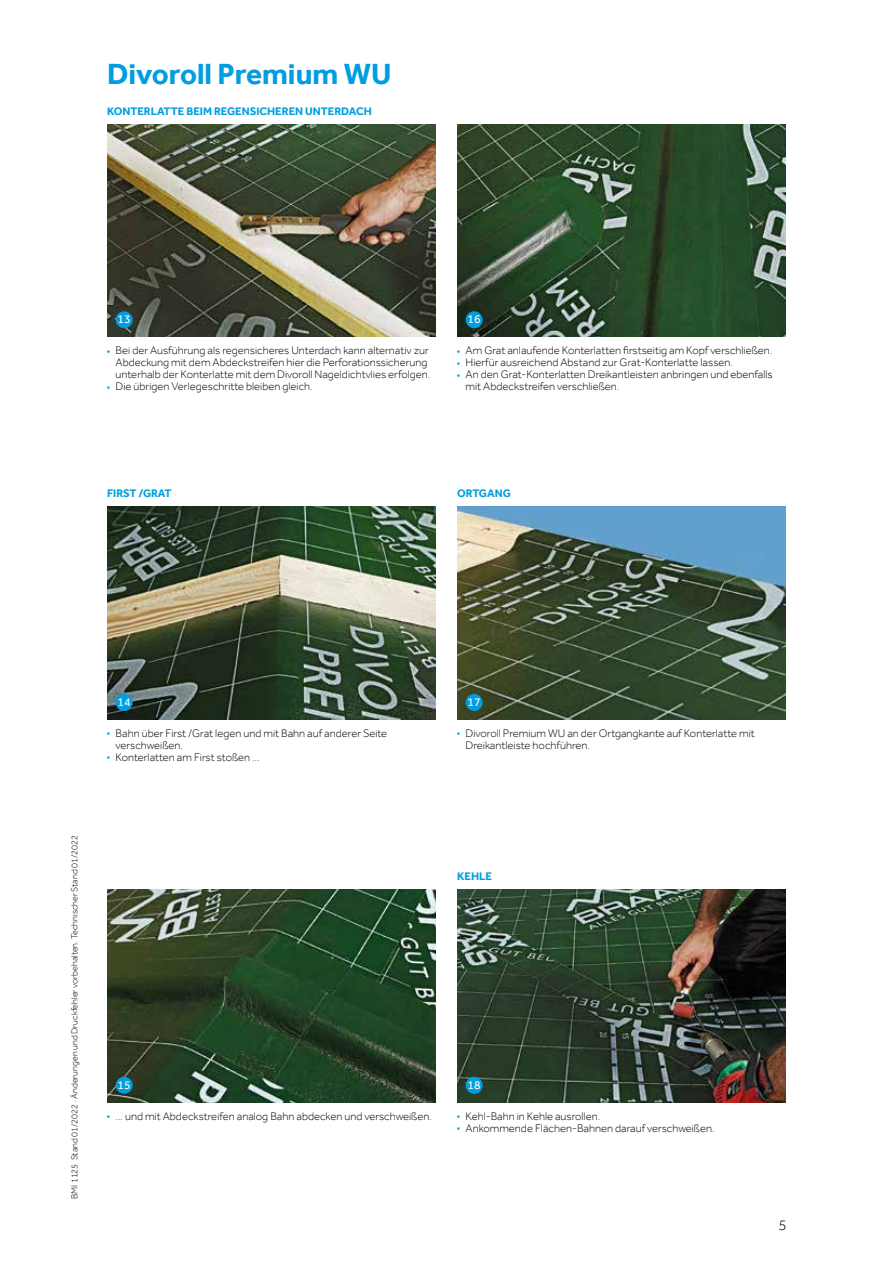
<style>
.page{position:relative;width:893px;height:1263px;background:#fff}
.page>*{position:absolute;margin:0;border:0;box-sizing:border-box;transform-origin:0 0}
.t1{font:700 30px "Effra";color:#009ee0}
.t2{font:300 15px "Effra";color:#000}
.t3{font:12px "Effra";color:#fff}
.t4{font:300 11.25px/12px "Effra";color:#000}
.t5{font:700 11.25px "Effra";color:#009ee0}
.t6{font:300 9px "Effra";color:#000}
.s1{color:#009ee0}
</style>
<div class="page">
<img style="left:107px;top:124px;width:329px;height:213px">
<img style="left:107px;top:507px;width:329px;height:212px">
<img style="left:107px;top:890px;width:329px;height:212px">
<img style="left:457px;top:124px;width:329px;height:213px">
<img style="left:457px;top:507px;width:329px;height:212px">
<img style="left:457px;top:890px;width:329px;height:212px">
<div style="left:116px;top:311px;width:17px;height:17px;background:#009ee0;border-radius:50%"></div>
<div style="left:116px;top:694px;width:17px;height:17px;background:#009ee0;border-radius:50%"></div>
<div style="left:116px;top:1077px;width:17px;height:17px;background:#009ee0;border-radius:50%"></div>
<div style="left:466px;top:311px;width:17px;height:17px;background:#009ee0;border-radius:50%"></div>
<div style="left:466px;top:694px;width:17px;height:17px;background:#009ee0;border-radius:50%"></div>
<div style="left:466px;top:1077px;width:17px;height:17px;background:#009ee0;border-radius:50%"></div>
<h1 class="t1" style="left:107px;top:56px;width:286px">Divoroll Premium WU</h1>
<p class="t5" style="left:107px;top:104px;width:266px">KONTERLATTE BEIM REGENSICHEREN UNTERDACH</p>
<p class="t3" style="left:118px;top:312px;width:15px">13</p>
<p class="t4" style="left:116px;top:344px;width:316px;text-indent:-9px"><span class="s1">■</span> Bei der Ausführung als regensicheres Unterdach kann alternativ zur<br>Abdeckung mit dem Abdeckstreifen hier die Perforationssicherung unterhalb der Konterlatte mit dem Divoroll Nageldichtvlies erfolgen.</p>
<p class="t4" style="left:107px;top:380px;width:207px"><span class="s1">■</span> Die übrigen Verlegeschritte bleiben gleich.</p>
<p class="t3" style="left:468px;top:312px;width:15px">16</p>
<p class="t4" style="left:457px;top:344px;width:317px"><span class="s1">■</span> Am Grat anlaufende Konterlatten firstseitig am Kopf verschließen.</p>
<p class="t4" style="left:457px;top:356px;width:277px"><span class="s1">■</span> Hierfür ausreichend Abstand zur Grat-Konterlatte lassen.</p>
<p class="t4" style="left:466px;top:368px;width:309px;text-indent:-9px"><span class="s1">■</span> An den Grat-Konterlatten Dreikantleisten anbringen und ebenfalls mit Abdeckstreifen verschließen.</p>
<p class="t5" style="left:107px;top:487px;width:66px">FIRST /GRAT</p>
<p class="t5" style="left:457px;top:487px;width:55px">ORTGANG</p>
<p class="t3" style="left:118px;top:695px;width:15px">14</p>
<p class="t4" style="left:116px;top:727px;width:273px;text-indent:-9px"><span class="s1">■</span> Bahn über First /Grat legen und mit Bahn auf anderer Seite verschweißen.</p>
<p class="t4" style="left:107px;top:751px;width:154px"><span class="s1">■</span> Konterlatten am First stoßen …</p>
<p class="t3" style="left:468px;top:695px;width:15px">17</p>
<p class="t4" style="left:466px;top:727px;width:291px;text-indent:-9px"><span class="s1">■</span> Divoroll Premium WU an der Ortgangkante auf Konterlatte mit<br>Dreikantleiste hochführen.</p>
<p class="t6" style="left:69px;top:1199px;width:366px;rotate:-90deg">BMI 1125 Stand 01/2022 · Änderungen und Druckfehler vorbehalten. Technischer Stand 01/2022</p>
<p class="t5" style="left:457px;top:870px;width:36px">KEHLE</p>
<p class="t3" style="left:118px;top:1078px;width:15px">15</p>
<p class="t4" style="left:107px;top:1110px;width:326px"><span class="s1">■</span> … und mit Abdeckstreifen analog Bahn abdecken und verschweißen.</p>
<p class="t3" style="left:468px;top:1078px;width:15px">18</p>
<p class="t4" style="left:457px;top:1110px;width:145px"><span class="s1">■</span> Kehl-Bahn in Kehle ausrollen.</p>
<p class="t4" style="left:457px;top:1122px;width:259px"><span class="s1">■</span> Ankommende Flächen-Bahnen darauf verschweißen.</p>
<h2 class="t2" style="left:778px;top:1216px;width:10px">5</h2>
</div>
